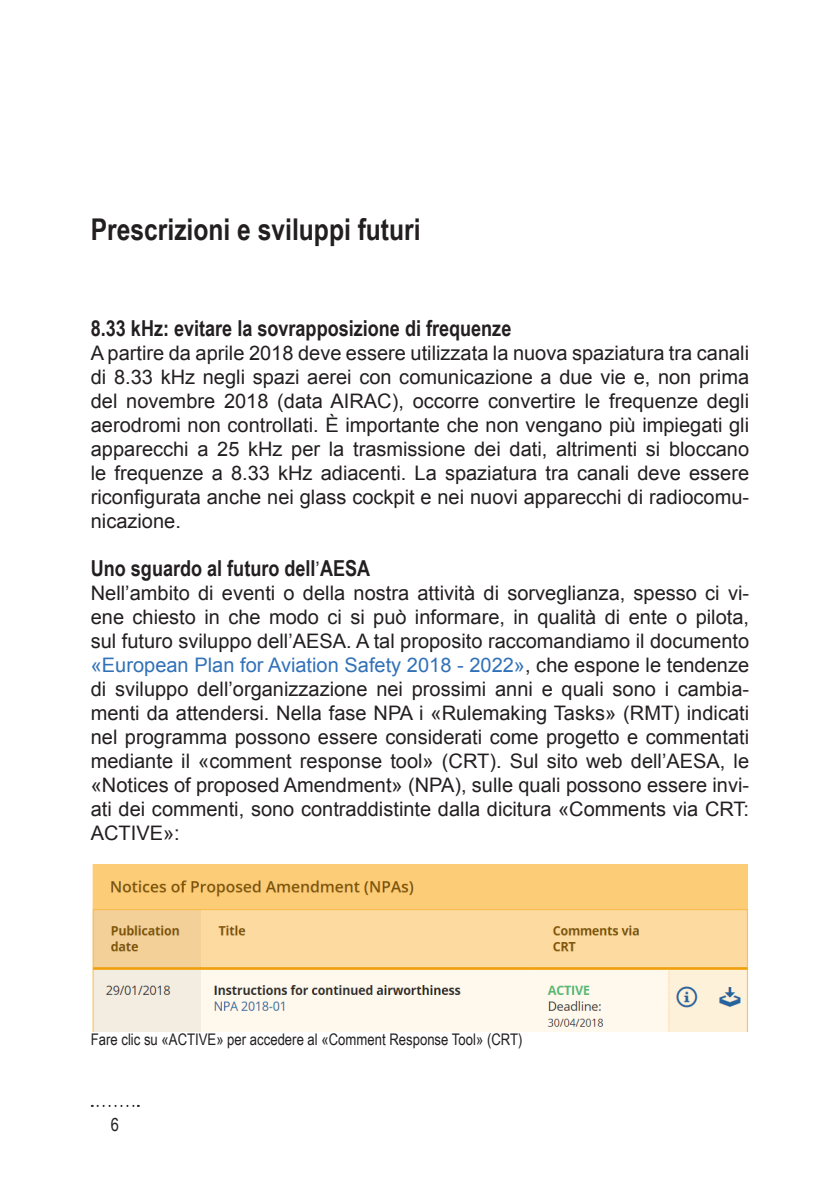
<style>
.page{position:relative;width:840px;height:1191px;background:#fff}
.page>*{position:absolute;margin:0;border:0;box-sizing:border-box;transform-origin:0 0}
.Überschrift{font:700 30px "Arial Narrow";color:#231f20}
.Zwischenüberschrift{font:700 22px "Arial Narrow";color:#231f20}
.Lauftext{font:20px/24px "Arial";color:#231f20;text-align:justify}
.t1{font:18px "Arial Narrow";color:#231f20}
.Bildlegende{font:16px "Arial Narrow";color:#231f20}
.s1{font-family:"Arial";font-weight:400;font-size:20px}
.s2{color:#3171b8}
</style>
<div class="page">
<svg style="left:92px;top:1105px;width:47px;height:2px"></svg>
<img style="left:92px;top:864px;width:656px;height:167px">
<p class="Überschrift" style="left:91px;top:207px;width:331px">Prescrizioni e sviluppi futuri</p>
<p class="Zwischenüberschrift" style="left:91px;top:312px;width:422px">8.33 kHz: evitare la sovrapposizione di frequenze</p>
<p class="Lauftext" style="left:91px;top:341px;width:659px">A partire da aprile 2018 deve essere utilizzata la nuova spaziatura tra canali di 8.33 kHz negli spazi aerei con comunicazione a due vie e, non prima del novembre 2018 (data AIRAC), occorre convertire le frequenze degli aerodromi non controllati. È importante che non vengano più impiegati gli apparecchi a 25 kHz per la trasmissione dei dati, altrimenti si bloccano le frequenze a 8.33 kHz adiacenti. La spaziatura tra canali deve essere riconfigurata anche nei glass cockpit e nei nuovi apparecchi di radiocomu&shy;nicazione.</p>
<p class="Zwischenüberschrift" style="left:91px;top:552px;width:281px">Uno sguardo al futuro dell<span class="s1">’</span>AESA</p>
<p class="Lauftext" style="left:91px;top:581px;width:659px">Nell’ambito di eventi o della nostra attività di sorveglianza, spesso ci vi&shy;ene chiesto in che modo ci si può informare, in qualità di ente o pilota, sul futuro sviluppo dell’AESA. A tal proposito raccomandiamo il documento <span class="s2">«European Plan for Aviation Safety 2018 - 2022»</span>, che espone le tendenze di sviluppo dell’organizzazione nei prossimi anni e quali sono i cambia&shy;menti da attendersi. Nella fase NPA i «Rulemaking Tasks» (RMT) indicati nel programma possono essere considerati come progetto e commentati mediante il «comment response tool» (CRT). Sul sito web dell’AESA, le «Notices of proposed Amendment» (NPA), sulle quali possono essere invi&shy;ati dei commenti, sono contraddistinte dalla dicitura «Comments via CRT:<br>ACTIVE»:</p>
<p class="Bildlegende" style="left:91px;top:1028px;width:433px">Fare clic su «ACTIVE» per accedere al «Comment Response Tool» (CRT)</p>
<p class="t1" style="left:111px;top:1111px;width:10px">6</p>
</div>
